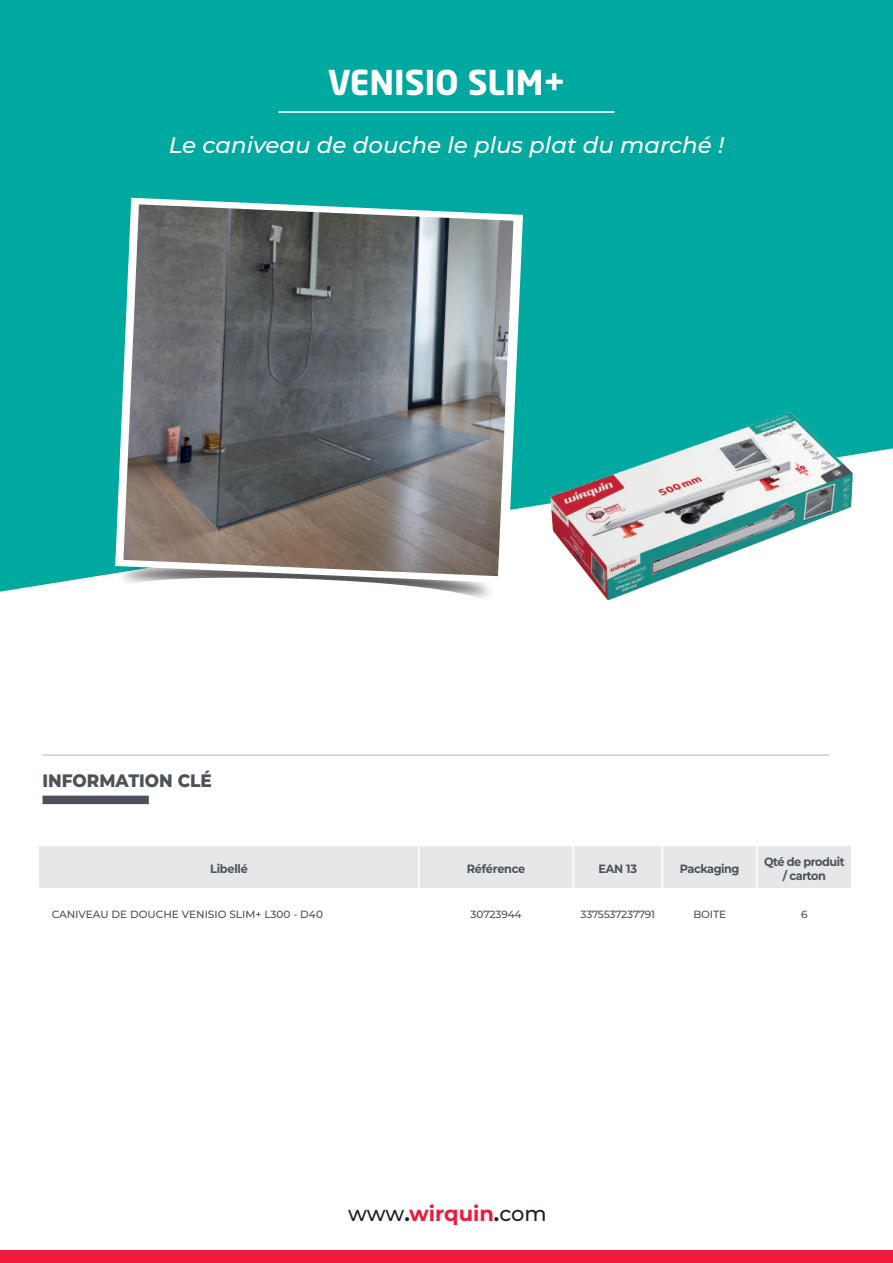
<style>
.page{position:relative;width:893px;height:1263px;background:#fff}
.page>*{position:absolute;margin:0;border:0;box-sizing:border-box;transform-origin:0 0}
.t1{font:700 33.9px "Neo Sans Pro";color:#fff}
.t2{font:italic 500 22.5px "Montserrat";color:#fff}
.t3{font:700 21px "Montserrat";color:#ed1a3a}
.t4{font:800 18px "Montserrat";color:#4c5258;scale:.94 1}
.t5{font:700 12px/14.4px "Montserrat";letter-spacing:-.035em;color:#4c5258;text-align:center;scale:.94 1}
.t6{font:500 10.5px "Montserrat";letter-spacing:-.01em;color:#4b5157}
.s1{font-weight:500;color:#231f20}
.s2{color:#231f20}
</style>
<div class="page">
<div style="left:0;top:0;width:893px;height:592px;background:#00a9a0"></div>
<hr style="left:279px;top:111px;width:335px;height:2px;background:#fff">
<svg style="left:123px;top:591px;width:365px;height:8px"></svg>
<svg style="left:107px;top:190px;width:424px;height:401px"></svg>
<img style="left:123px;top:204px;width:390px;height:372px">
<div style="left:0;top:1250px;width:893px;height:13px;background:#ed1a3a"></div>
<div style="left:39px;top:846px;width:812px;height:42px;background:#e6e7e9"></div>
<hr style="left:418px;top:846px;width:2px;height:42px;background:#fff">
<hr style="left:572px;top:846px;width:2px;height:42px;background:#fff">
<hr style="left:662px;top:846px;width:1px;height:42px;background:#fff">
<hr style="left:756px;top:846px;width:2px;height:42px;background:#fff">
<hr style="left:43px;top:755px;width:786px;height:1px;background:#b2b2b4">
<div style="left:43px;top:796px;width:106px;height:8px;background:#4c5258"></div>
<img style="left:529px;top:350px;width:349px;height:251px">
<h1 class="t1" style="left:328px;top:60px;width:239px">VENISIO SLIM+</h1>
<h2 class="t2" style="left:169px;top:129px;width:557px">Le caniveau de douche le plus plat du marché !</h2>
<h3 class="t4" style="left:43px;top:767px;width:182px">INFORMATION CLÉ</h3>
<p class="t5" style="left:210px;top:861px;width:42px">Libellé</p>
<p class="t5" style="left:467px;top:861px;width:64px">Référence</p>
<p class="t5" style="left:598px;top:861px;width:42px">EAN 13</p>
<p class="t5" style="left:680px;top:861px;width:65px">Packaging</p>
<p class="t5" style="left:764px;top:854px;width:87px">Qté de produit / carton</p>
<p class="t6" style="left:52px;top:907px;width:273px">CANIVEAU DE DOUCHE VENISIO SLIM+ L300 - D40</p>
<p class="t6" style="left:471px;top:907px;width:53px">30723944</p>
<p class="t6" style="left:581px;top:907px;width:76px">3375537237791</p>
<p class="t6" style="left:693px;top:907px;width:34px">BOITE</p>
<p class="t6" style="left:801px;top:907px;width:8px">6</p>
<h3 class="t3" style="left:348px;top:1199px;width:200px"><span class="s1">www</span><span class="s2">.</span>wirquin<span class="s2">.</span><span class="s1">com</span></h3>
</div>
